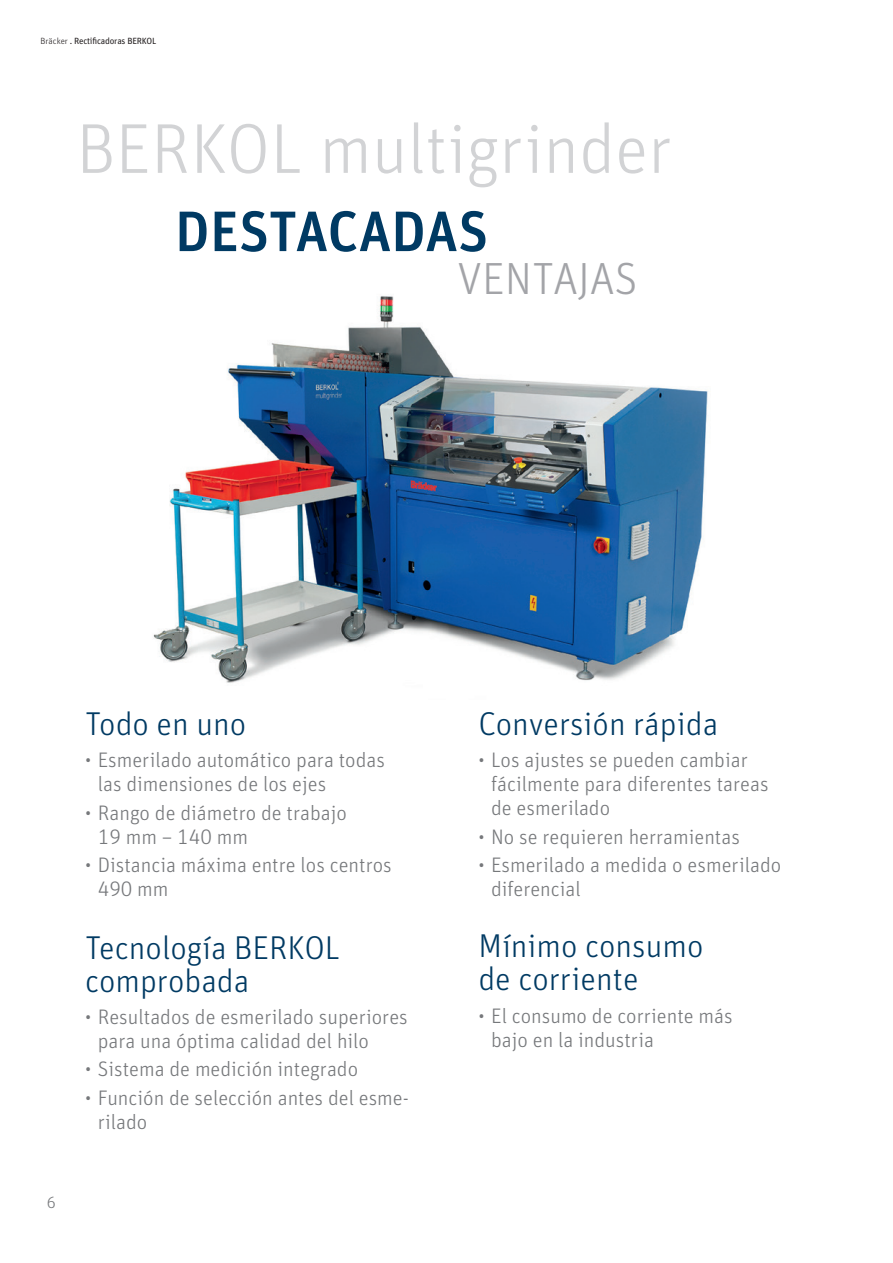
<style>
.page{position:relative;width:893px;height:1263px;background:#fff}
.page>*{position:absolute;margin:0;border:0;box-sizing:border-box;transform-origin:0 0}
.t1{font:300 70.5px "Unit Pro";color:#d2d3d5}
.t2{font:500 57px "Unit Pro";color:#003a63}
.t3{font:300 45px "Unit Pro";color:#a3a4a8}
.t4{font:300 33px/33px "Unit Pro";color:#003a63}
.t5{font:300 21px/24px "Unit Pro";color:#76787b}
.t6{font:300 16.5px "Unit Pro";color:#76787b}
.t7{font:9px "Unit Pro";letter-spacing:-.02em;color:#231f20}
.s1{font-weight:300}
</style>
<div class="page">
<img style="left:153px;top:296px;width:555px;height:387px">
<p class="t7" style="left:41px;top:34px;width:117px"><span class="s1">Bräcker</span> . Rectificadoras BERKOL</p>
<h1 class="t1" style="left:77px;top:100px;width:597px">BERKOL multigrinder</h1>
<h2 class="t2" style="left:175px;top:188px;width:315px">DESTACADAS</h2>
<h3 class="t3" style="left:458px;top:247px;width:182px">VENTAJAS</h3>
<p class="t6" style="left:46px;top:1191px;width:11px">6</p>
<h3 class="t4" style="left:85px;top:705px;width:163px">Todo en uno</h3>
<p class="t5" style="left:98px;top:747px;width:289px;text-indent:-13px">• Esmerilado automático para todas las dimensiones de los ejes</p>
<p class="t5" style="left:98px;top:799px;width:251px;text-indent:-13px">• Rango de diámetro de trabajo<br>19 mm – 140 mm</p>
<p class="t5" style="left:98px;top:852px;width:295px;text-indent:-13px">• Distancia máxima entre los centros<br>490 mm</p>
<h3 class="t4" style="left:85px;top:929px;width:257px">Tecnología BERKOL comprobada</h3>
<p class="t5" style="left:98px;top:1004px;width:311px;text-indent:-13px">• Resultados de esmerilado superiores para una óptima calidad del hilo</p>
<p class="t5" style="left:85px;top:1056px;width:275px">• Sistema de medición integrado</p>
<p class="t5" style="left:98px;top:1084px;width:313px;text-indent:-13px">• Función de selección antes del esme&shy;rilado</p>
<h3 class="t4" style="left:478px;top:705px;width:241px">Conversión rápida</h3>
<p class="t5" style="left:491px;top:747px;width:279px;text-indent:-13px">• Los ajustes se pueden cambiar fácilmente para diferentes tareas de esmerilado</p>
<p class="t5" style="left:478px;top:823px;width:263px">• No se requieren herramientas</p>
<p class="t5" style="left:491px;top:852px;width:292px;text-indent:-13px">• Esmerilado a medida o esmerilado diferencial</p>
<h3 class="t4" style="left:478px;top:928px;width:227px">Mínimo consumo de corriente</h3>
<p class="t5" style="left:491px;top:1003px;width:243px;text-indent:-13px">• El consumo de corriente más bajo en la industria</p>
</div>
